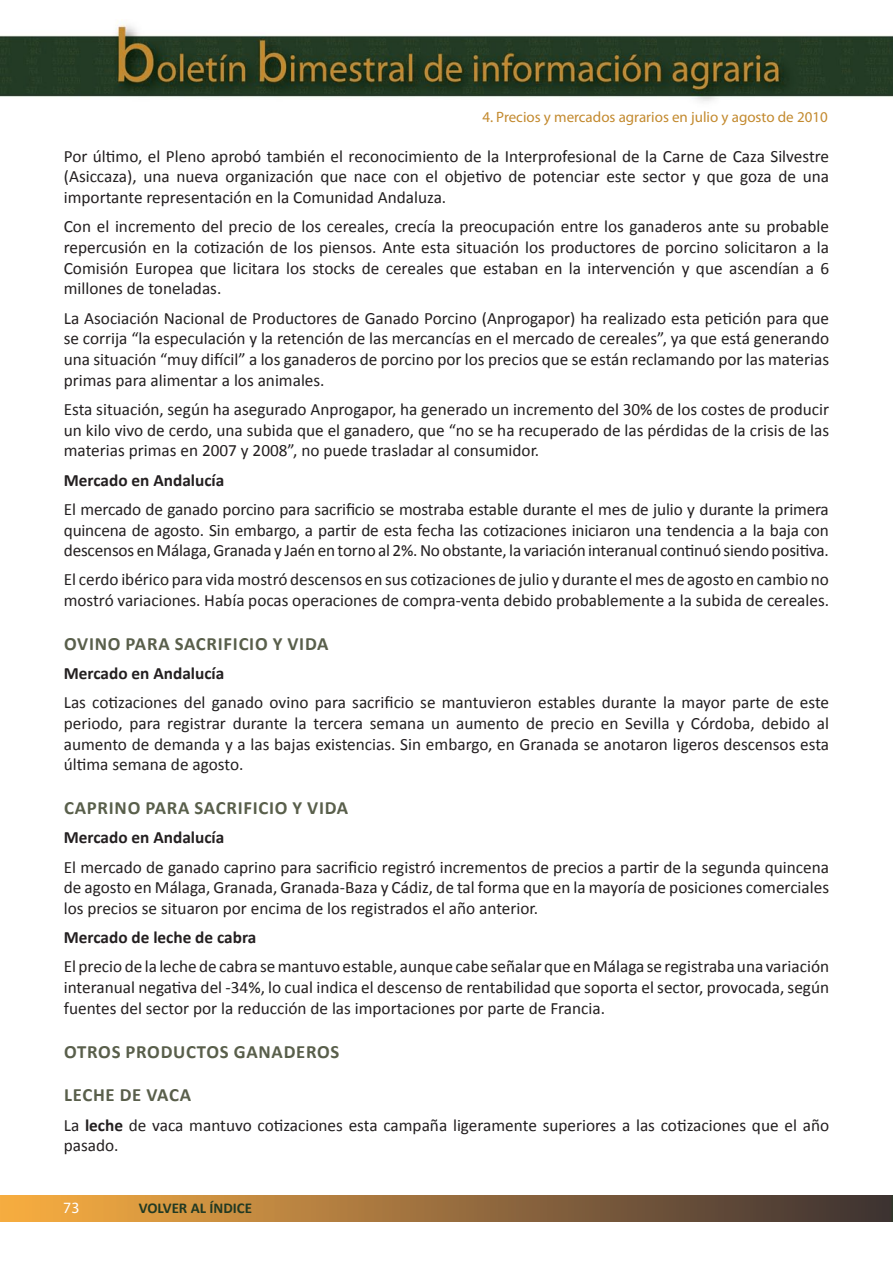
<style>
.page{position:relative;width:893px;height:1263px;background:#fff}
.page>*{position:absolute;margin:0;border:0;box-sizing:border-box;transform-origin:0 0}
.t1{font:700 18.75px "Calibri";letter-spacing:.04em;color:#595f4b}
.t2{font:17.25px/20.7px "Calibri";color:#231f20;text-align:justify}
.t3{font:700 17.25px "Calibri";color:#231f20}
.t4{font:15.75px "Myriad";color:#fff}
.t5{font:15px "Myriad Pro";color:#c38a2f}
.t6{font:700 15px "Calibri";color:#223a23}
.s1{font-weight:700}
</style>
<div class="page">
<img style="left:1px;top:1196px;width:891px;height:25px">
<img style="left:0;top:24px;width:893px;height:78px">
<p class="t5" style="left:482px;top:108px;width:347px">4. Precios y mercados agrarios en julio y agosto de 2010</p>
<p class="t2" style="left:64px;top:145px;width:767px">Por último, el Pleno aprobó también el reconocimiento de la Interprofesional de la Carne de Caza Silvestre (Asiccaza), una nueva organización que nace con el objetivo de potenciar este sector y que goza de una importante representación en la Comunidad Andaluza.</p>
<p class="t2" style="left:64px;top:215px;width:767px">Con el incremento del precio de los cereales, crecía la preocupación entre los ganaderos ante su probable repercusión en la cotización de los piensos. Ante esta situación los productores de porcino solicitaron a la Comisión Europea que licitara los stocks de cereales que estaban en la intervención y que ascendían a 6 millones de toneladas.</p>
<p class="t2" style="left:64px;top:307px;width:767px">La Asociación Nacional de Productores de Ganado Porcino (Anprogapor) ha realizado esta petición para que se corrija “la especulación y la retención de las mercancías en el mercado de cereales”, ya que está generando una situación “muy difícil” a los ganaderos de porcino por los precios que se están reclamando por las materias primas para alimentar a los animales.</p>
<p class="t2" style="left:64px;top:398px;width:767px">Esta situación, según ha asegurado Anprogapor, ha generado un incremento del 30% de los costes de producir un kilo vivo de cerdo, una subida que el ganadero, que “no se ha recuperado de las pérdidas de la crisis de las materias primas en 2007 y 2008”, no puede trasladar al consumidor.</p>
<p class="t3" style="left:64px;top:469px;width:162px">Mercado en Andalucía</p>
<p class="t2" style="left:64px;top:498px;width:767px">El mercado de ganado porcino para sacrificio se mostraba estable durante el mes de julio y durante la primera quincena de agosto. Sin embargo, a partir de esta fecha las cotizaciones iniciaron una tendencia a la baja con descensos en Málaga, Granada y Jaén en torno al 2%. No obstante, la variación interanual continuó siendo positiva.</p>
<p class="t2" style="left:64px;top:568px;width:767px">El cerdo ibérico para vida mostró descensos en sus cotizaciones de julio y durante el mes de agosto en cambio no mostró variaciones. Había pocas operaciones de compra-venta debido probablemente a la subida de cereales.</p>
<p class="t1" style="left:64px;top:632px;width:266px">OVINO PARA SACRIFICIO Y VIDA</p>
<p class="t3" style="left:64px;top:663px;width:162px">Mercado en Andalucía</p>
<p class="t2" style="left:64px;top:691px;width:767px">Las cotizaciones del ganado ovino para sacrificio se mantuvieron estables durante la mayor parte de este periodo, para registrar durante la tercera semana un aumento de precio en Sevilla y Córdoba, debido al aumento de demanda y a las bajas existencias. Sin embargo, en Granada se anotaron ligeros descensos esta última semana de agosto.</p>
<p class="t1" style="left:64px;top:796px;width:286px">CAPRINO PARA SACRIFICIO Y VIDA</p>
<p class="t3" style="left:64px;top:827px;width:162px">Mercado en Andalucía</p>
<p class="t2" style="left:64px;top:856px;width:767px">El mercado de ganado caprino para sacrificio registró incrementos de precios a partir de la segunda quincena de agosto en Málaga, Granada, Granada-Baza y Cádiz, de tal forma que en la mayoría de posiciones comerciales los precios se situaron por encima de los registrados el año anterior.</p>
<p class="t3" style="left:64px;top:927px;width:194px">Mercado de leche de cabra</p>
<p class="t2" style="left:64px;top:955px;width:767px">El precio de la leche de cabra se mantuvo estable, aunque cabe señalar que en Málaga se registraba una variación interanual negativa del -34%, lo cual indica el descenso de rentabilidad que soporta el sector, provocada, según fuentes del sector por la reducción de las importaciones por parte de Francia.</p>
<p class="t1" style="left:64px;top:1040px;width:277px">OTROS PRODUCTOS GANADEROS</p>
<p class="t1" style="left:64px;top:1083px;width:128px">LECHE DE VACA</p>
<p class="t2" style="left:64px;top:1114px;width:767px">La <span class="s1">leche</span> de vaca mantuvo cotizaciones esta campaña ligeramente superiores a las cotizaciones que el año pasado.</p>
<p class="t4" style="left:63px;top:1200px;width:18px">73</p>
<p class="t6" style="left:139px;top:1199px;width:115px">VOLVER AL ÍNDICE</p>
</div>
